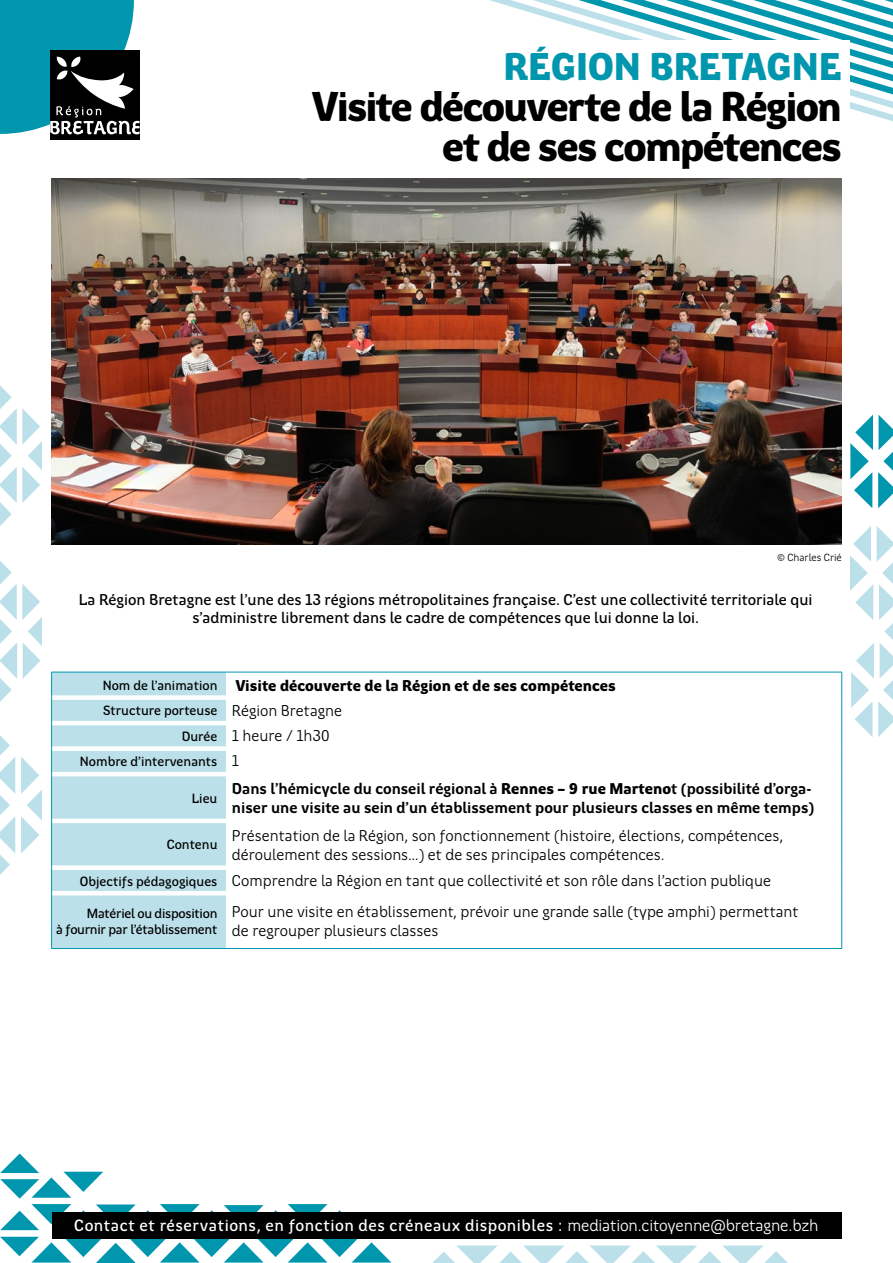
<style>
.page{position:relative;width:893px;height:1263px;background:#fff}
.page>*{position:absolute;margin:0;border:0;box-sizing:border-box;transform-origin:0 0}
.t1{font:900 42px/40.5px "Region Bretagne New";letter-spacing:-.045em;color:#000;text-align:right}
.t2{font:900 39px "Region Bretagne New";color:#0096ae}
.t3{font:500 16.5px "Region Bretagne New";letter-spacing:.03em;color:#fff}
.t4{font:15.75px/18.9px "Region Bretagne New";color:#000}
.t5{font:500 15.75px/18.9px "Region Bretagne New";color:#000;text-align:center}
.t6{font:700 15.75px/18.9px "Region Bretagne New";color:#000}
.t7{font:900 15.75px "Region Bretagne New";color:#000}
.t8{font:500 13.5px/16.2px "Region Bretagne New";letter-spacing:-.01em;color:#000;text-align:right}
.t9{font:10.5px "Region Bretagne New";color:#000}
.s1{font-weight:500;font-size:13.5px}
.s2{font-weight:400;font-size:15.75px}
.s3{font-weight:900}
.s4{font-weight:400}
</style>
<div class="page">
<svg style="left:0;top:385px;width:42px;height:141px"></svg>
<svg style="left:456px;top:1238px;width:341px;height:1px"></svg>
<svg style="left:432px;top:1245px;width:356px;height:18px"></svg>
<svg style="left:850px;top:526px;width:43px;height:211px"></svg>
<svg style="left:850px;top:415px;width:43px;height:93px"></svg>
<svg style="left:489px;top:0;width:404px;height:122px"></svg>
<svg style="left:0;top:1237px;width:391px;height:26px"></svg>
<svg style="left:0;top:1153px;width:341px;height:77px"></svg>
<div style="left:43px;top:40px;width:807px;height:1127px;background:#fff"></div>
<img style="left:51px;top:179px;width:791px;height:365px">
<div style="left:25px;top:1121px;width:18px;height:36px;background:#fff"></div>
<div style="left:50px;top:50px;width:90px;height:90px;background:#000"></div>
<svg style="left:0;top:0;width:140px;height:134px"></svg>
<div style="left:52px;top:673px;width:174px;height:275px;background:#bce0e9"></div>
<div style="left:52px;top:695px;width:174px;height:5px;background:#fff"></div>
<hr style="left:52px;top:721px;width:174px;height:4px;background:#fff">
<div style="left:52px;top:746px;width:174px;height:5px;background:#fff"></div>
<hr style="left:52px;top:772px;width:174px;height:4px;background:#fff">
<hr style="left:52px;top:819px;width:174px;height:4px;background:#fff">
<div style="left:52px;top:865px;width:174px;height:5px;background:#fff"></div>
<hr style="left:52px;top:891px;width:174px;height:4px;background:#fff">
<hr style="left:51px;top:672px;width:175px;height:1px;background:#0096ae">
<hr style="left:226px;top:672px;width:616px;height:1px;background:#0096ae">
<svg style="left:819px;top:672px;width:23px;height:102px"></svg>
<hr style="left:841px;top:774px;width:1px;height:47px;background:#0096ae">
<hr style="left:841px;top:821px;width:1px;height:47px;background:#0096ae">
<svg style="left:0;top:561px;width:69px;height:332px"></svg>
<svg style="left:841px;top:868px;width:1px;height:25px"></svg>
<hr style="left:51px;top:893px;width:1px;height:55px;background:#0096ae">
<hr style="left:226px;top:948px;width:616px;height:1px;background:#0096ae">
<hr style="left:51px;top:948px;width:175px;height:1px;background:#0096ae">
<hr style="left:841px;top:893px;width:1px;height:55px;background:#0096ae">
<div style="left:52px;top:1212px;width:789px;height:26px;background:#000"></div>
<h2 class="t2" style="left:503px;top:46px;width:340px">RÉGION BRETAGNE</h2>
<h1 class="t1" style="left:312px;top:87px;width:532px">Visite découverte de la Région et de ses compétences</h1>
<p class="t9" style="left:777px;top:552px;width:66px">© Charles Crié</p>
<p class="t5" style="left:79px;top:590px;width:735px">La Région Bretagne est l’une des 13 régions métropolitaines française. C’est une collectivité territoriale qui s’administre librement dans le cadre de compétences que lui donne la loi.</p>
<p class="t7" style="left:103px;top:677px;width:514px"><span class="s1">Nom de l’animation</span> Visite découverte de la Région et de ses compétences</p>
<p class="t8" style="left:103px;top:703px;width:241px">Structure porteuse <span class="s2">Région Bretagne</span></p>
<p class="t4" style="left:182px;top:726px;width:149px"><span class="s1">Durée</span> 1 heure / 1h30</p>
<p class="t8" style="left:80px;top:754px;width:161px">Nombre d’intervenants <span class="s2">1</span></p>
<p class="t8" style="left:192px;top:790px;width:27px">Lieu</p>
<p class="t6" style="left:232px;top:779px;width:584px">Dans l’hémicycle du conseil régional à <span class="s3">Rennes – 9 rue Marteno</span>t (possibilité d’orga&shy;niser une visite au sein d’un établissement pour plusieurs classes en même temps)</p>
<p class="t8" style="left:167px;top:837px;width:52px">Contenu</p>
<p class="t4" style="left:232px;top:826px;width:553px">Présentation de la Région, son fonctionnement (histoire, élections, compétences, déroulement des sessions…) et de ses principales compétences.</p>
<p class="t4" style="left:80px;top:872px;width:693px"><span class="s1">Objectifs pédagogiques</span> Comprendre la Région en tant que collectivité et son rôle dans l’action publique</p>
<p class="t8" style="left:56px;top:905px;width:163px">Matériel ou disposition<br>à fournir par l’établissement</p>
<p class="t4" style="left:232px;top:903px;width:568px">Pour une visite en établissement, prévoir une grande salle (type amphi) permettant de regrouper plusieurs classes</p>
<p class="t3" style="left:74px;top:1217px;width:746px">Contact et réservations, en fonction des créneaux disponibles : <span class="s4">mediation.citoyenne@bretagne.bzh</span></p>
</div>
